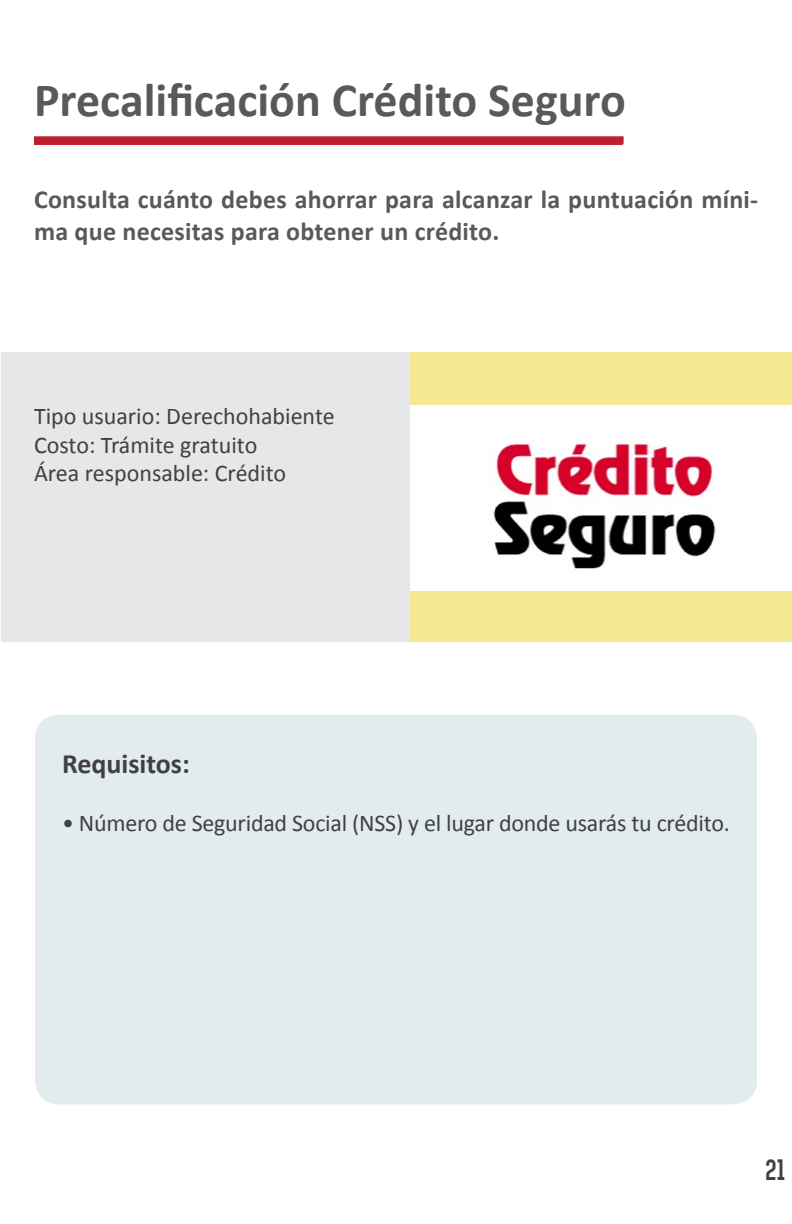
<style>
.page{position:relative;width:792px;height:1224px;background:#fff}
.page>*{position:absolute;margin:0;border:0;box-sizing:border-box;transform-origin:0 0}
.t1{font:700 48px "Calibri";color:#58595b}
.t2{font:700 28px "Calibri";color:#414042}
.t3{font:700 26px/31.2px "Calibri";letter-spacing:.01em;color:#58595b}
.t4{font:24px/28.8px "Calibri";letter-spacing:-.01em;color:#414042}
.t5{font:condensed 24px "BROOKLINE";color:#414042}
</style>
<div class="page">
<div style="left:1px;top:352px;width:408px;height:289px;background:#e6e7e8"></div>
<div style="left:410px;top:352px;width:382px;height:289px;background:#f5e893"></div>
<svg style="left:34px;top:136px;width:590px;height:9px"></svg>
<div style="left:35px;top:715px;width:722px;height:389px;background:#e2ecef;border-radius:24px"></div>
<div style="left:410px;top:406px;width:382px;height:185px;background:#fff"></div>
<img style="left:493px;top:442px;width:223px;height:127px">
<h1 class="t1" style="left:34px;top:69px;width:593px">Precalificación Crédito Seguro</h1>
<p class="t3" style="left:34px;top:184px;width:726px">Consulta cuánto debes ahorrar para alcanzar la puntuación míni&shy;ma que necesitas para obtener un crédito.</p>
<p class="t4" style="left:34px;top:401px;width:302px">Tipo usuario: Derechohabiente<br>Costo: Trámite gratuito<br>Área responsable: Crédito</p>
<p class="t2" style="left:62px;top:746px;width:129px">Requisitos:</p>
<p class="t4" style="left:62px;top:809px;width:669px">• Número de Seguridad Social (NSS) y el lugar donde usarás tu crédito.</p>
<p class="t5" style="left:765px;top:1153px;width:21px">21</p>
</div>
